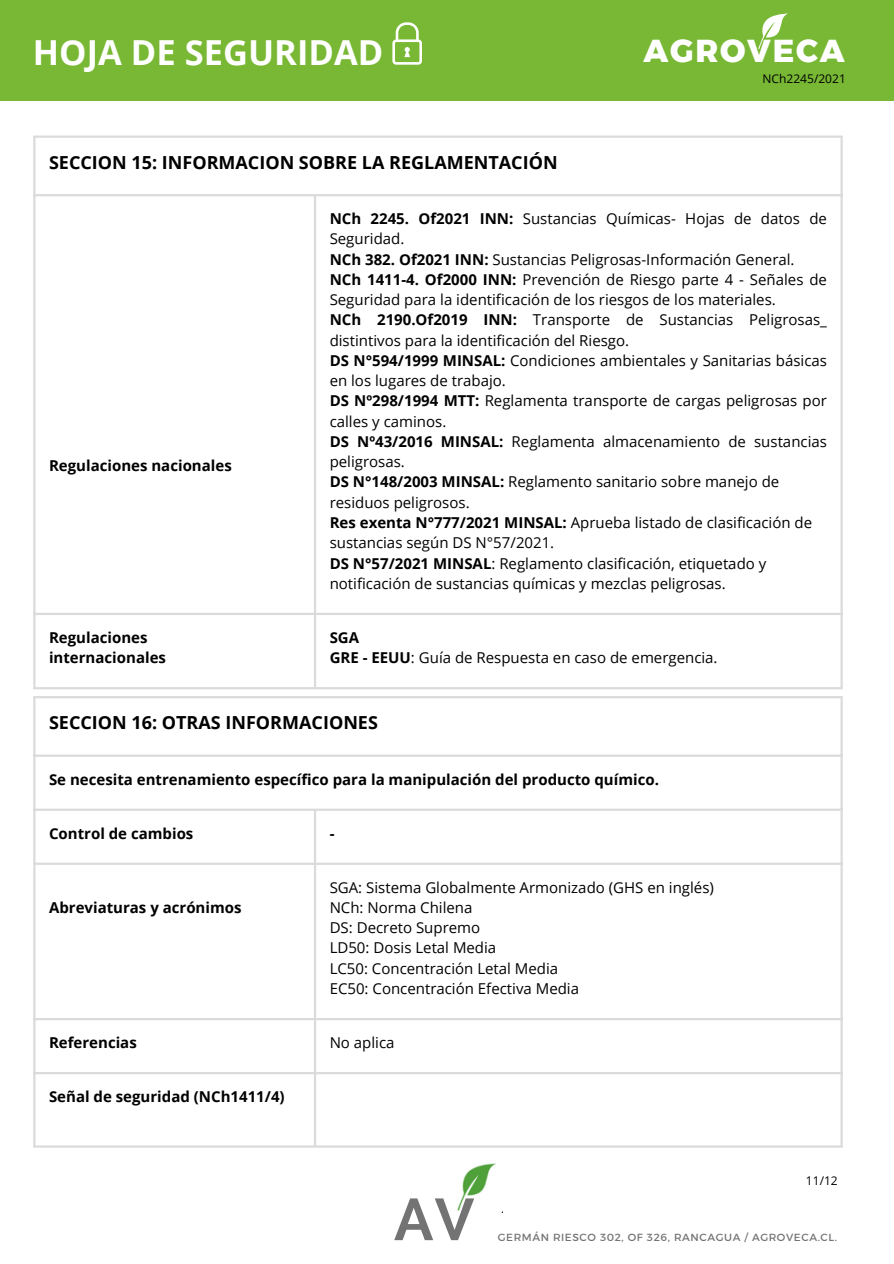
<style>
.page{position:relative;width:894px;height:1264px;background:#fff}
.page>*{position:absolute;margin:0;border:0;box-sizing:border-box;transform-origin:0 0}
.t1{font:700 58.8px "Raleway";color:#737373}
.t2{font:700 34.5px "Open Sans";color:#fff}
.t3{font:700 31.65px "Kief Montaser Extra";letter-spacing:.055em;color:#fff}
.t4{font:700 18px "Open Sans";color:#000}
.t5{font:15px/20.2px "Open Sans";color:#000}
.t6{font:700 15px "Open Sans";color:#000}
.t7{font:12px "Open Sans";color:#000}
.t8{font:10.5px "Kief Montaser Regular";letter-spacing:.055em;color:#737373}
.s1{font-weight:700}
</style>
<div class="page">
<hr style="left:33px;top:138px;width:2px;height:549px;background:#dbdbdb">
<hr style="left:314px;top:196px;width:2px;height:491px;background:#dbdbdb">
<hr style="left:840px;top:138px;width:2px;height:549px;background:#dbdbdb">
<hr style="left:33px;top:135px;width:809px;height:3px;background:#dbdbdb">
<hr style="left:33px;top:194px;width:809px;height:2px;background:#dbdbdb">
<hr style="left:33px;top:612px;width:809px;height:3px;background:#dbdbdb">
<hr style="left:33px;top:687px;width:809px;height:2px;background:#dbdbdb">
<div style="left:0;top:0;width:893px;height:101px;background:#78b834"></div>
<img style="left:457px;top:1163px;width:39px;height:48px">
<svg style="left:758px;top:13px;width:30px;height:36px"></svg>
<svg style="left:392px;top:22px;width:29px;height:43px"></svg>
<hr style="left:33px;top:698px;width:2px;height:447px;background:#dbdbdb">
<hr style="left:314px;top:810px;width:2px;height:335px;background:#dbdbdb">
<hr style="left:840px;top:698px;width:2px;height:447px;background:#dbdbdb">
<hr style="left:33px;top:696px;width:809px;height:2px;background:#dbdbdb">
<hr style="left:33px;top:754px;width:809px;height:2px;background:#dbdbdb">
<hr style="left:33px;top:808px;width:809px;height:2px;background:#dbdbdb">
<hr style="left:33px;top:862px;width:809px;height:2px;background:#dbdbdb">
<hr style="left:33px;top:1017px;width:809px;height:3px;background:#dbdbdb">
<hr style="left:33px;top:1071px;width:809px;height:3px;background:#dbdbdb">
<hr style="left:33px;top:1145px;width:809px;height:2px;background:#dbdbdb">
<p class="t2" style="left:33px;top:29px;width:352px">HOJA DE SEGURIDAD</p>
<h2 class="t4" style="left:49px;top:149px;width:510px">SECCION 15: INFORMACION SOBRE LA REGLAMENTACIÓN</h2>
<p class="t3" style="left:643px;top:32px;width:202px">AGROVECA</p>
<p class="t7" style="left:762px;top:70px;width:85px">NCh2245/2021</p>
<p class="t6" style="left:49px;top:455px;width:184px">Regulaciones nacionales</p>
<p class="t6" style="left:49px;top:626px;width:100px">Regulaciones</p>
<p class="t6" style="left:49px;top:647px;width:118px">internacionales</p>
<p class="t5" style="left:329px;top:208px;width:498px"><span class="s1">NCh 2245. Of2021 INN:</span> Sustancias Químicas- Hojas de datos de<br>Seguridad.</p>
<p class="t5" style="left:329px;top:249px;width:466px"><span class="s1">NCh 382. Of2021 INN:</span> Sustancias Peligrosas-Información General.</p>
<p class="t5" style="left:329px;top:269px;width:498px"><span class="s1">NCh 1411-4. Of2000 INN:</span> Prevención de Riesgo parte 4 - Señales de<br>Seguridad para la identificación de los riesgos de los materiales.</p>
<p class="t5" style="left:329px;top:309px;width:498px"><span class="s1">NCh 2190.Of2019 INN:</span> Transporte de Sustancias Peligrosas_ distintivos para la identificación del Riesgo.</p>
<p class="t5" style="left:329px;top:350px;width:498px"><span class="s1">DS N°594/1999 MINSAL:</span> Condiciones ambientales y Sanitarias básicas en los lugares de trabajo.</p>
<p class="t5" style="left:329px;top:390px;width:498px"><span class="s1">DS Nº298/1994 MTT:</span> Reglamenta transporte de cargas peligrosas por calles y caminos.</p>
<p class="t5" style="left:329px;top:431px;width:498px"><span class="s1">DS Nº43/2016 MINSAL:</span> Reglamenta almacenamiento de sustancias peligrosas.</p>
<p class="t5" style="left:329px;top:471px;width:451px"><span class="s1">DS N°148/2003 MINSAL:</span> Reglamento sanitario sobre manejo de residuos peligrosos.</p>
<p class="t5" style="left:329px;top:512px;width:484px"><span class="s1">Res exenta N°777/2021 MINSAL:</span> Aprueba listado de clasificación de sustancias según DS N°57/2021.</p>
<p class="t5" style="left:329px;top:552px;width:438px"><span class="s1">DS N°57/2021 MINSAL</span>: Reglamento clasificación, etiquetado y notificación de sustancias químicas y mezclas peligrosas.</p>
<p class="t6" style="left:329px;top:626px;width:31px">SGA</p>
<p class="t5" style="left:329px;top:647px;width:389px"><span class="s1">GRE - EEUU</span>: Guía de Respuesta en caso de emergencia.</p>
<p class="t4" style="left:49px;top:710px;width:330px">SECCION 16: OTRAS INFORMACIONES</p>
<p class="t6" style="left:49px;top:768px;width:611px">Se necesita entrenamiento específico para la manipulación del producto químico.</p>
<p class="t6" style="left:49px;top:822px;width:146px">Control de cambios</p>
<p class="t6" style="left:329px;top:822px;width:6px">-</p>
<p class="t6" style="left:49px;top:896px;width:194px">Abreviaturas y acrónimos</p>
<p class="t5" style="left:329px;top:876px;width:385px">SGA: Sistema Globalmente Armonizado (GHS en inglés)</p>
<p class="t5" style="left:329px;top:897px;width:144px">NCh: Norma Chilena</p>
<p class="t5" style="left:329px;top:917px;width:152px">DS: Decreto Supremo</p>
<p class="t5" style="left:329px;top:937px;width:168px">LD50: Dosis Letal Media</p>
<p class="t5" style="left:329px;top:957px;width:230px">LC50: Concentración Letal Media</p>
<p class="t5" style="left:329px;top:978px;width:251px">EC50: Concentración Efectiva Media</p>
<p class="t6" style="left:49px;top:1031px;width:89px">Referencias</p>
<h1 class="t5" style="left:329px;top:1032px;width:66px">No aplica</h1>
<h3 class="t6" style="left:49px;top:1085px;width:237px">Señal de seguridad (NCh1411/4)</h3>
<p class="t1" style="left:394px;top:1184px;width:82px">AV</p>
<p class="t7" style="left:805px;top:1172px;width:33px">11/12</p>
<p class="t8" style="left:497px;top:1231px;width:340px">GERMÁN RIESCO 302, OF 326, RANCAGUA / AGROVECA.CL.</p>
</div>
